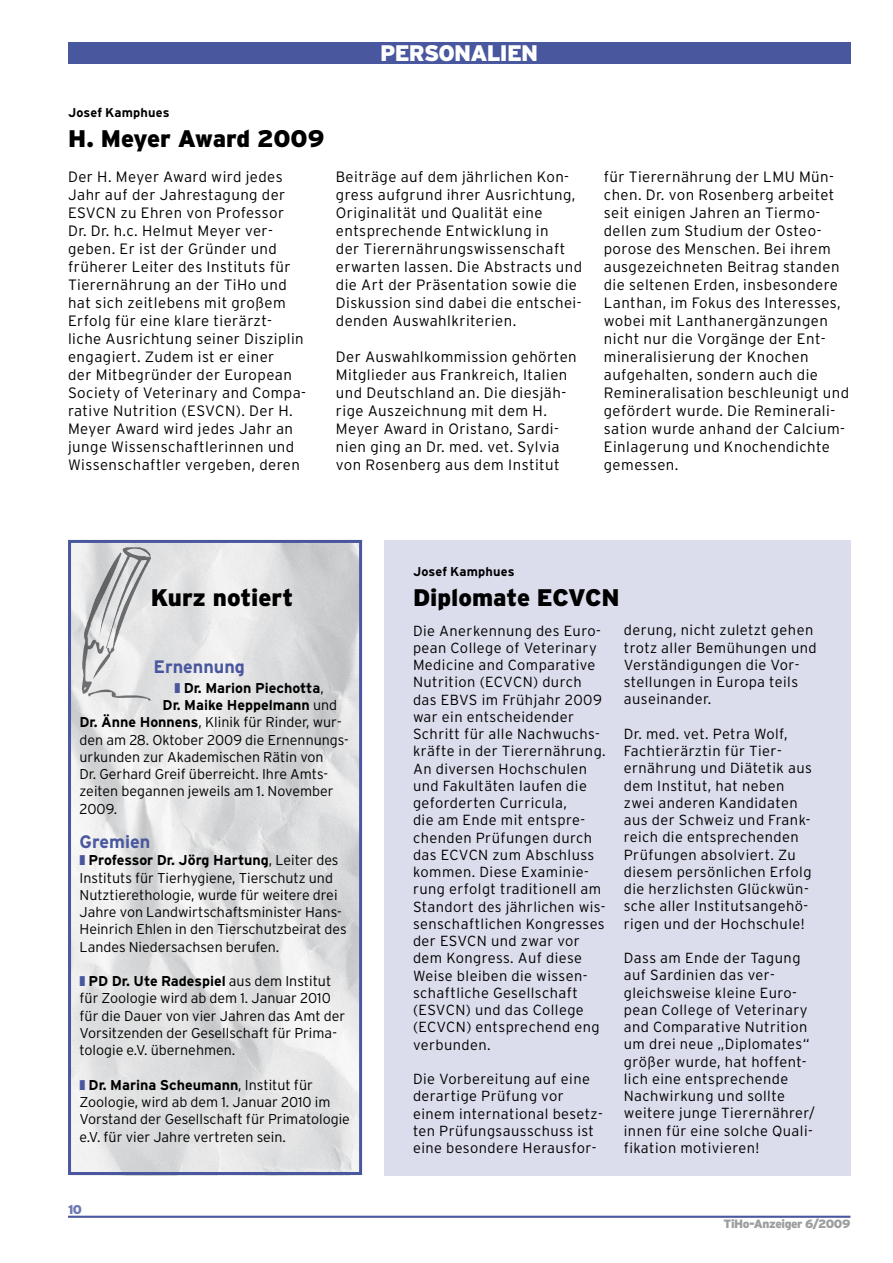
<style>
.page{position:relative;width:893px;height:1263px;background:#fff}
.page>*{position:absolute;margin:0;border:0;box-sizing:border-box;transform-origin:0 0}
.t1{font:900 24px "Interstate";letter-spacing:-.005em;color:#000}
.t2{font:900 22.5px "Interstate";letter-spacing:-.035em;color:#fff}
.t3{font:700 18px "Interstate";color:#49579f}
.t4{font:300 15px/18px "Interstate";letter-spacing:.03em;color:#000}
.t5{font:300 14.7px/17.2px "Interstate";letter-spacing:.03em;color:#000}
.t6{font:300 14.25px/17.2px "Interstate";color:#000}
.t7{font:700 14.25px "Interstate";color:#000}
.t8{font:700 12.75px "Interstate";letter-spacing:.01em;color:#000}
.t9{font:900 12.75px "Interstate";color:#6d79b2}
.t10{font:900 12px "Interstate";letter-spacing:-.035em;color:#9c9d9f}
.s1{color:#49579f}
.s2{font-weight:300}
.s3{font-weight:700}
</style>
<div class="page">
<div style="left:384px;top:541px;width:466px;height:635px;background:#dbddec"></div>
<hr style="left:68px;top:1216px;width:782px;height:2px;background:#49579f">
<img style="left:72px;top:544px;width:286px;height:627px">
<div style="left:68px;top:540px;width:294px;height:635px;border:3px solid #49579f"></div>
<img style="left:100px;top:547px;width:33px;height:88px">
<div style="left:68px;top:43px;width:782px;height:21px;background:#49579f"></div>
<h2 class="t2" style="left:380px;top:40px;width:160px">PERSONALIEN</h2>
<p class="t8" style="left:68px;top:105px;width:103px">Josef Kamphues</p>
<h1 class="t1" style="left:68px;top:125px;width:258px">H. Meyer Award 2009</h1>
<p class="t4" style="left:68px;top:168px;width:239px">Der H. Meyer Award wird jedes<br>Jahr auf der Jahrestagung der<br>ESVCN zu Ehren von Professor<br>Dr. Dr. h.c. Helmut Meyer ver&shy;geben. Er ist der Gründer und früherer Leiter des Instituts für<br>Tierernährung an der TiHo und hat sich zeitlebens mit großem<br>Erfolg für eine klare tierärzt&shy;liche Ausrichtung seiner Disziplin engagiert. Zudem ist er einer<br>der Mitbegründer der European<br>Society of Veterinary and Compa&shy;rative Nutrition (ESVCN). Der H.<br>Meyer Award wird jedes Jahr an junge Wissenschaftlerinnen und<br>Wissenschaftler vergeben, deren</p>
<p class="t4" style="left:336px;top:168px;width:248px">Beiträge auf dem jährlichen Kon&shy;gress aufgrund ihrer Ausrichtung, Originalität und Qualität eine entsprechende Entwicklung in<br>der Tierernährungswissenschaft erwarten lassen. Die Abstracts und die Art der Präsentation sowie die Diskussion sind dabei die entschei&shy;denden Auswahlkriterien.</p>
<p class="t4" style="left:336px;top:348px;width:242px">Der Auswahlkommission gehörten<br>Mitglieder aus Frankreich, Italien und Deutschland an. Die diesjäh&shy;rige Auszeichnung mit dem H.<br>Meyer Award in Oristano, Sardi&shy;nien ging an Dr. med. vet. Sylvia von Rosenberg aus dem Institut</p>
<p class="t4" style="left:604px;top:168px;width:247px">für Tierernährung der LMU Mün&shy;chen. Dr. von Rosenberg arbeitet seit einigen Jahren an Tiermo&shy;dellen zum Studium der Osteo&shy;porose des Menschen. Bei ihrem ausgezeichneten Beitrag standen die seltenen Erden, insbesondere<br>Lanthan, im Fokus des Interesses, wobei mit Lanthanergänzungen nicht nur die Vorgänge der Ent&shy;mineralisierung der Knochen aufgehalten, sondern auch die<br>Remineralisation beschleunigt und gefördert wurde. Die Reminerali&shy;sation wurde anhand der Calcium-<br>Einlagerung und Knochendichte gemessen.</p>
<h1 class="t1" style="left:151px;top:583px;width:144px">Kurz notiert</h1>
<p class="t3" style="left:154px;top:656px;width:93px">Ernennung</p>
<p class="t7" style="left:175px;top:680px;width:151px"><span class="s1">❚</span> Dr. Marion Piechotta<span class="s2">,</span></p>
<p class="t7" style="left:163px;top:697px;width:176px">Dr. Maike Heppelmann <span class="s2">und</span></p>
<p class="t6" style="left:80px;top:714px;width:264px"><span class="s3">Dr. Änne Honnens</span>, Klinik für Rinder, wur-</p>
<p class="t6" style="left:80px;top:731px;width:271px">den am 28. Oktober 2009 die Ernennungs-</p>
<p class="t6" style="left:80px;top:748px;width:246px">urkunden zur Akademischen Rätin von</p>
<p class="t6" style="left:80px;top:765px;width:250px">Dr. Gerhard Greif überreicht. Ihre Amts-</p>
<p class="t6" style="left:80px;top:783px;width:256px">zeiten begannen jeweils am 1. November</p>
<p class="t6" style="left:80px;top:800px;width:39px">2009.</p>
<p class="t3" style="left:80px;top:832px;width:72px">Gremien</p>
<p class="t6" style="left:80px;top:852px;width:269px"><span class="s1">❚</span> <span class="s3">Professor Dr. Jörg Hartung</span>, Leiter des Instituts für Tierhygiene, Tierschutz und Nutztierethologie, wurde für weitere drei Jahre von Landwirtschaftsminister Hans-Heinrich Ehlen in den Tierschutzbeirat des Landes Niedersachsen berufen.</p>
<p class="t6" style="left:80px;top:972px;width:267px"><span class="s1">❚</span> <span class="s3">PD Dr. Ute Radespiel</span> aus dem Institut für Zoologie wird ab dem 1. Januar 2010 für die Dauer von vier Jahren das Amt der Vorsitzenden der Gesellschaft für Prima&shy;tologie e.V. übernehmen.</p>
<p class="t6" style="left:80px;top:1076px;width:272px"><span class="s1">❚</span> <span class="s3">Dr. Marina Scheumann</span>, Institut für Zoologie, wird ab dem 1. Januar 2010 im Vorstand der Gesellschaft für Primatologie e.V. für vier Jahre vertreten sein.</p>
<p class="t9" style="left:68px;top:1202px;width:16px">10</p>
<p class="t8" style="left:413px;top:564px;width:103px">Josef Kamphues</p>
<h1 class="t1" style="left:413px;top:584px;width:208px">Diplomate ECVCN</h1>
<p class="t5" style="left:413px;top:622px;width:194px">Die Anerkennung des Euro&shy;pean College of Veterinary<br>Medicine and Comparative<br>Nutrition (ECVCN) durch das EBVS im Frühjahr 2009 war ein entscheidender<br>Schritt für alle Nachwuchs&shy;kräfte in der Tierernährung.<br>An diversen Hochschulen und Fakultäten laufen die geforderten Curricula,<br>die am Ende mit entspre&shy;chenden Prüfungen durch das ECVCN zum Abschluss kommen. Diese Examinie&shy;rung erfolgt traditionell am<br>Standort des jährlichen wis&shy;senschaftlichen Kongresses der ESVCN und zwar vor dem Kongress. Auf diese<br>Weise bleiben die wissen&shy;schaftliche Gesellschaft (ESVCN) und das College (ECVCN) entsprechend eng verbunden.</p>
<p class="t5" style="left:413px;top:1070px;width:191px">Die Vorbereitung auf eine derartige Prüfung vor einem international besetz&shy;ten Prüfungsausschuss ist eine besondere Herausfor-</p>
<p class="t5" style="left:624px;top:621px;width:194px">derung, nicht zuletzt gehen trotz aller Bemühungen und<br>Verständigungen die Vor&shy;stellungen in Europa teils auseinander.</p>
<p class="t5" style="left:624px;top:725px;width:190px">Dr. med. vet. Petra Wolf,<br>Fachtierärztin für Tier&shy;ernährung und Diätetik aus dem Institut, hat neben zwei anderen Kandidaten aus der Schweiz und Frank&shy;reich die entsprechenden<br>Prüfungen absolviert. Zu diesem persönlichen Erfolg die herzlichsten Glückwün&shy;sche aller Institutsangehö&shy;rigen und der Hochschule!</p>
<p class="t5" style="left:624px;top:949px;width:193px">Dass am Ende der Tagung auf Sardinien das ver&shy;gleichsweise kleine Euro&shy;pean College of Veterinary and Comparative Nutrition um drei neue „Diplomates“ größer wurde, hat hoffent&shy;lich eine entsprechende<br>Nachwirkung und sollte weitere junge Tierernährer/ innen für eine solche Quali&shy;fikation motivieren!</p>
<p class="t10" style="left:723px;top:1217px;width:128px">TiHo-Anzeiger 6/2009</p>
</div>
